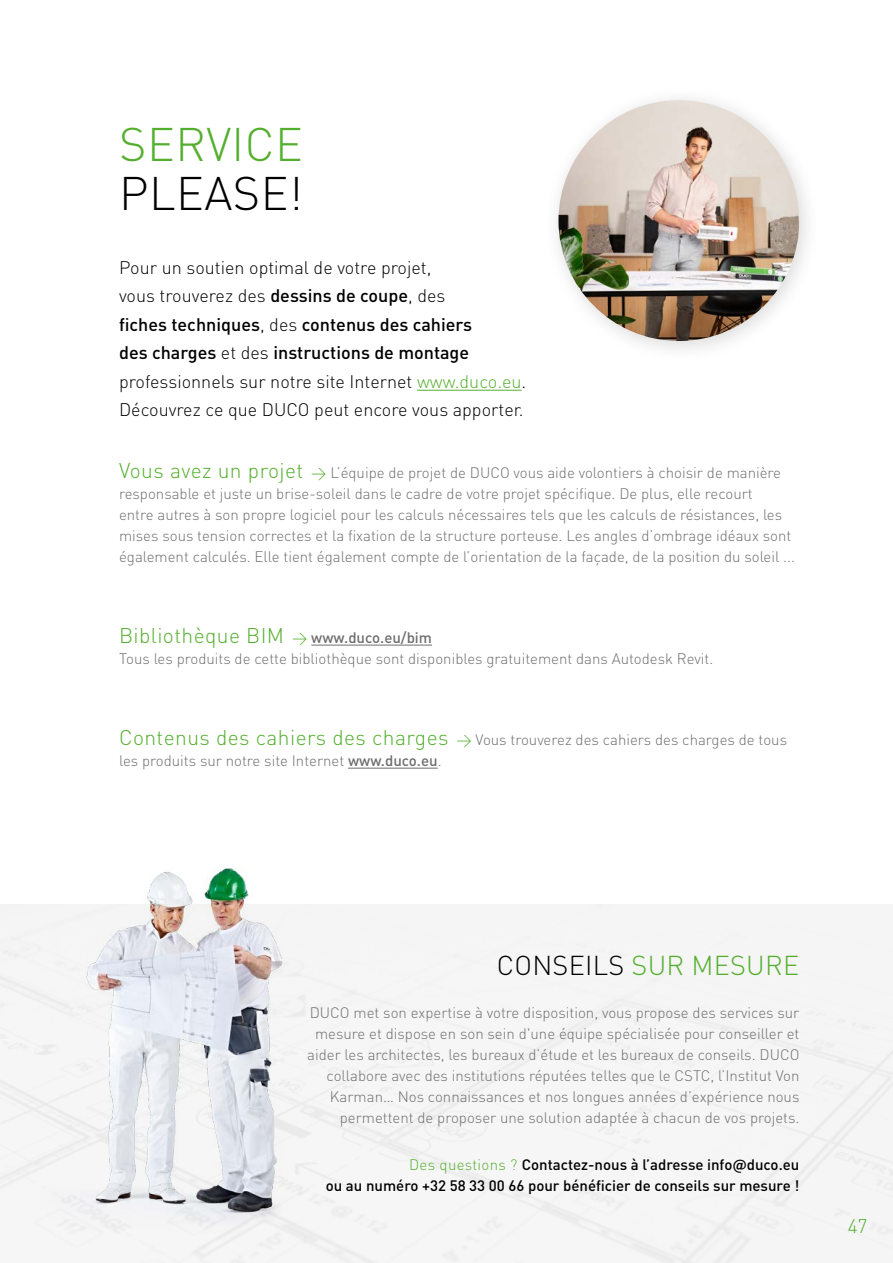
<style>
.page{position:relative;width:893px;height:1263px;background:#fff}
.page>*{position:absolute;margin:0;border:0;box-sizing:border-box;transform-origin:0 0}
.t1{font:300 46.5px "DINOT";letter-spacing:.01em;color:#54af2e}
.t2{font:300 46.5px "DINOT";letter-spacing:.01em;color:#000}
.t3{font:300 27px "DINOT";letter-spacing:.01em;color:#54af2e}
.t4{font:300 21px "DINOT";letter-spacing:.02em;color:#54af2e}
.t5{font:300 19.5px "DINOT";color:#54af2e}
.t6{font:300 18px/28.5px "DINOT";color:#000}
.t7{font:300 15px/21px "DINOT";color:#6e6e6e}
.t8{font:500 15px/21px "DINOT";color:#000;text-align:right}
.s1{font-weight:500}
.s2{color:#54af2e}
.s3{font-size:21px;color:#54af2e}
.s4{font-size:15px}
.s5{font-weight:500;font-size:15px;color:#6e6e6e}
.s6{color:#000}
.s7{font-weight:300;color:#54af2e}
</style>
<div class="page">
<img style="left:0;top:0;width:1px;height:1135px">
<hr style="left:417px;top:390px;width:105px;height:1px;background:#54af2e">
<img style="left:6px;top:868px;width:332px;height:387px">
<hr style="left:311px;top:645px;width:121px;height:1px;background:#6e6e6e">
<hr style="left:348px;top:768px;width:90px;height:1px;background:#6e6e6e">
<div style="left:543px;top:85px;width:278px;height:278px;background:#000;opacity:.15"></div>
<img style="left:558px;top:100px;width:241px;height:241px;border-radius:120px">
<h1 class="t1" style="left:119px;top:112px;width:185px">SERVICE</h1>
<h1 class="t2" style="left:119px;top:162px;width:185px">PLEASE!</h1>
<p class="t6" style="left:119px;top:252px;width:409px">Pour un soutien optimal de votre projet,<br>vous trouverez des <span class="s1">dessins de coupe</span>, des<br><span class="s1">fiches techniques</span>, des <span class="s1">contenus des cahiers<br>des charges</span> et des <span class="s1">instructions de montage </span>professionnels sur notre site Internet <span class="s2">www.duco.eu</span>.<br>Découvrez ce que DUCO peut encore vous apporter.</p>
<p class="t7" style="left:119px;top:461px;width:678px"><span class="s3">Vous avez un projet</span> <span class="s2">→</span> L’équipe de projet de DUCO vous aide volontiers à choisir de manière responsable et juste un brise-soleil dans le cadre de votre projet spécifique. De plus, elle recourt<br>entre autres à son propre logiciel pour les calculs nécessaires tels que les calculs de résistances, les mises sous tension correctes et la fixation de la structure porteuse. Les angles d’ombrage idéaux sont également calculés. Elle tient également compte de l’orientation de la façade, de la position du soleil ...</p>
<h3 class="t4" style="left:119px;top:621px;width:315px">Bibliothèque BIM <span class="s4">→</span> <span class="s5">www.duco.eu/bim</span></h3>
<p class="t7" style="left:119px;top:647px;width:596px">Tous les produits de cette bibliothèque sont disponibles gratuitement dans Autodesk Revit.</p>
<p class="t7" style="left:119px;top:728px;width:669px"><span class="s3">Contenus des cahiers des charges</span> <span class="s2">→</span> Vous trouverez des cahiers des charges de tous les produits sur notre site Internet <span class="s1">www.duco.eu</span>.</p>
<h2 class="t3" style="left:497px;top:947px;width:304px"><span class="s6">CONSEILS</span> SUR MESURE</h2>
<p class="t7" style="left:307px;top:1001px;width:494px;text-align:right">DUCO met son expertise à votre disposition, vous propose des services sur mesure et dispose en son sein d'une équipe spécialisée pour conseiller et aider les architectes, les bureaux d’étude et les bureaux de conseils. DUCO collabore avec des institutions réputées telles que le CSTC, l’Institut Von Karman… Nos connaissances et nos longues années d’expérience nous permettent de proposer une solution adaptée à chacun de vos projets.</p>
<p class="t8" style="left:326px;top:1153px;width:475px"><span class="s7">Des questions ?</span> Contactez-nous à l’adresse info@duco.eu<br>ou au numéro +32 58 33 00 66 pour bénéficier de conseils sur mesure !</p>
<h3 class="t5" style="left:848px;top:1213px;width:21px">47</h3>
</div>
